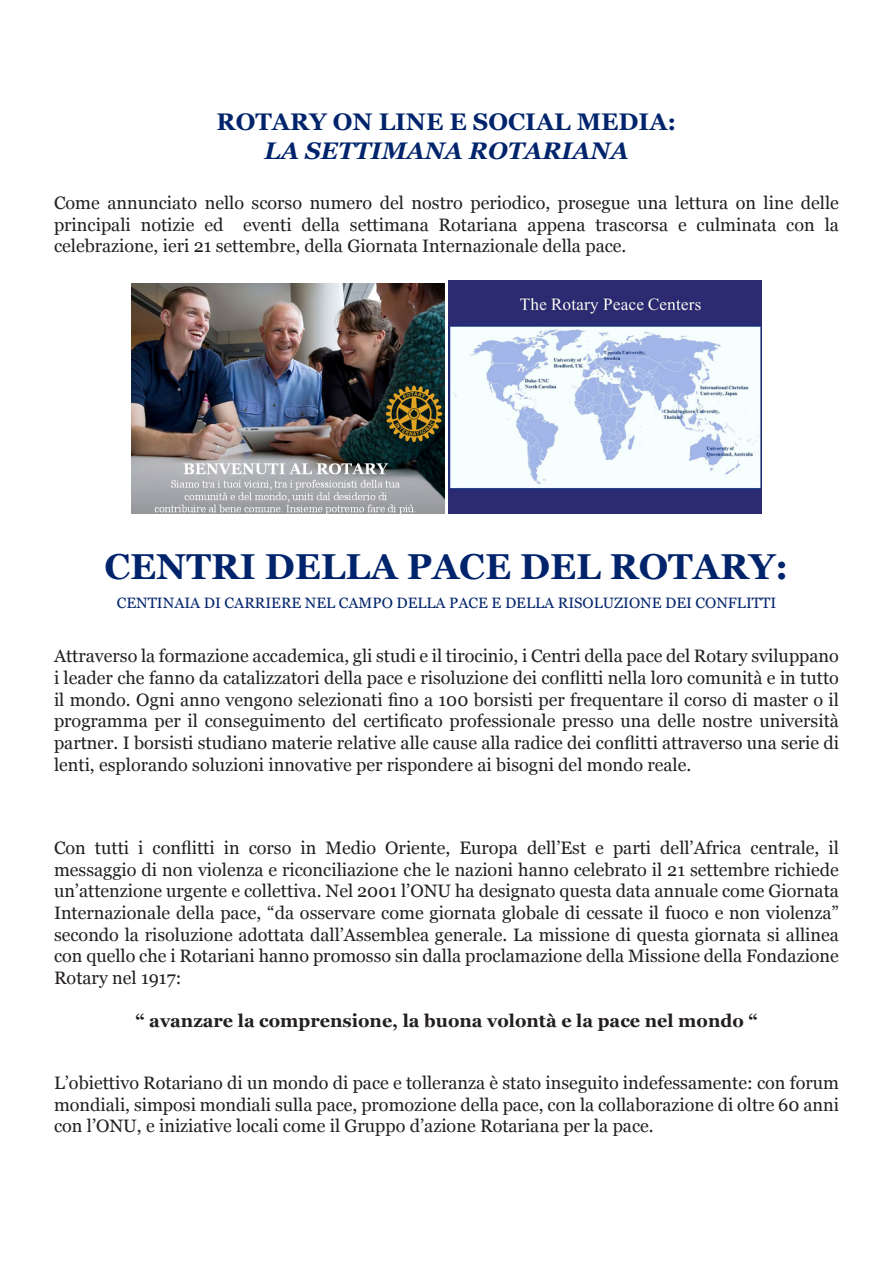
<style>
.page{position:relative;width:893px;height:1263px;background:#fff}
.page>*{position:absolute;margin:0;border:0;box-sizing:border-box;transform-origin:0 0}
.Titolo_1{font:700 36px "Georgia";color:#00246c}
.Normale{font:700 24px "Georgia";color:#00246c}
.Normale-2{font:italic 700 24px "Georgia";color:#00246c}
.Normale-3{font:18px/21.6px "Georgia";color:#231f20;text-align:justify}
.Normale-4{font:700 18px "Georgia";color:#231f20}
.Titolo_1-2{font:15px "Georgia";color:#00246c}
</style>
<div class="page">
<img style="left:131px;top:283px;width:313px;height:231px">
<img style="left:449px;top:281px;width:313px;height:233px">
<p class="Normale" style="left:217px;top:103px;width:461px">ROTARY ON LINE E SOCIAL MEDIA:</p>
<p class="Normale-2" style="left:264px;top:132px;width:366px">LA SETTIMANA ROTARIANA</p>
<p class="Normale-3" style="left:54px;top:191px;width:786px">Come annunciato nello scorso numero del nostro periodico, prosegue una lettura on line delle principali notizie ed eventi della settimana Rotariana appena trascorsa e culminata con la celebrazione, ieri 21 settembre, della Giornata Internazionale della pace.</p>
<p class="Titolo_1" style="left:105px;top:539px;width:685px">CENTRI DELLA PACE DEL ROTARY:</p>
<p class="Titolo_1-2" style="left:117px;top:592px;width:661px">CENTINAIA DI CARRIERE NEL CAMPO DELLA PACE E DELLA RISOLUZIONE DEI CONFLITTI</p>
<p class="Normale-3" style="left:54px;top:645px;width:786px">Attraverso la formazione accademica, gli studi e il tirocinio, i Centri della pace del Rotary sviluppano i leader che fanno da catalizzatori della pace e risoluzione dei conflitti nella loro comunità e in tutto il mondo. Ogni anno vengono selezionati fino a 100 borsisti per frequentare il corso di master o il programma per il conseguimento del certificato professionale presso una delle nostre università partner. I borsisti studiano materie relative alle cause alla radice dei conflitti attraverso una serie di lenti, esplorando soluzioni innovative per rispondere ai bisogni del mondo reale.</p>
<p class="Normale-3" style="left:54px;top:836px;width:786px">Con tutti i conflitti in corso in Medio Oriente, Europa dell’Est e parti dell’Africa centrale, il messaggio di non violenza e riconciliazione che le nazioni hanno celebrato il 21 settembre richiede un’attenzione urgente e collettiva. Nel 2001 l’ONU ha designato questa data annuale come Giornata Internazionale della pace, “da osservare come giornata globale di cessate il fuoco e non violenza” secondo la risoluzione adottata dall’Assemblea generale. La missione di questa giornata si allinea con quello che i Rotariani hanno promosso sin dalla proclamazione della Missione della Fondazione Rotary nel 1917:</p>
<p class="Normale-4" style="left:135px;top:1007px;width:624px">“ avanzare la comprensione, la buona volontà e la pace nel mondo “</p>
<p class="Normale-3" style="left:54px;top:1071px;width:786px">L’obiettivo Rotariano di un mondo di pace e tolleranza è stato inseguito indefessamente: con forum mondiali, simposi mondiali sulla pace, promozione della pace, con la collaborazione di oltre 60 anni con l’ONU, e iniziative locali come il Gruppo d’azione Rotariana per la pace.</p>
</div>
